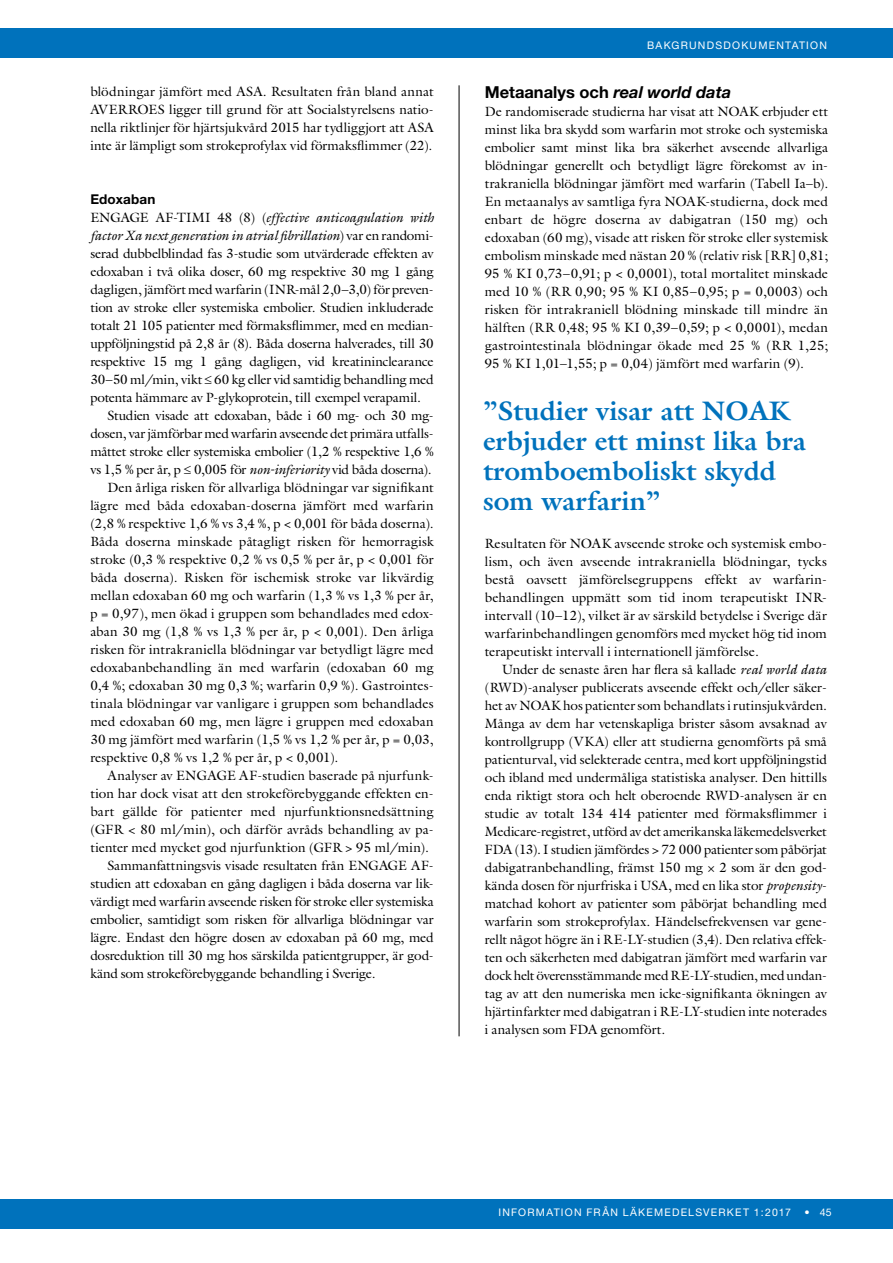
<style>
.page{position:relative;width:893px;height:1263px;background:#fff}
.page>*{position:absolute;margin:0;border:0;box-sizing:border-box;transform-origin:0 0}
.t1{font:700 27px/30px "Galliard LT";color:#0072bc}
.t2{font:700 16.5px "Helvetica Neue";color:#000}
.t3{font:13.5px/18px "Galliard LT";color:#000;text-align:justify}
.t4{font:13.5px "Galliard LT";letter-spacing:-.02em;color:#000}
.t5{font:italic 13.5px "Galliard LT";letter-spacing:-.01em;color:#000}
.t6{font:700 13.5px "Helvetica Neue";letter-spacing:.01em;color:#000}
.t7{font:10.5px "Helvetica Neue";letter-spacing:.115em;color:#fff}
.s1{font-style:normal}
.s2{font-style:italic}
</style>
<div class="page">
<div style="left:0;top:1199px;width:893px;height:30px;background:#0072bc"></div>
<div style="left:0;top:28px;width:893px;height:30px;background:#0072bc"></div>
<hr style="left:459px;top:85px;width:1px;height:951px;background:#000">
<p class="t3" style="left:90px;top:82px;width:345px">blödningar jämfört med ASA. Resultaten från bland annat AVERROES ligger till grund för att Socialstyrelsens natio&shy;nella riktlinjer för hjärtsjukvård 2015 har tydliggjort att ASA inte är lämpligt som strokeprofylax vid förmaksflimmer (22).</p>
<p class="t6" style="left:90px;top:191px;width:67px">Edoxaban</p>
<p class="t5" style="left:90px;top:209px;width:345px"><span class="s1">ENGAGE AF-TIMI 48 (8) (</span>effective anticoagulation with</p>
<p class="t5" style="left:90px;top:227px;width:345px">factor Xa next generation in atrial fibrillation<span class="s1">) var en randomi-</span></p>
<p class="t4" style="left:90px;top:245px;width:345px">serad dubbelblindad fas 3-studie som utvärderade effekten av</p>
<p class="t3" style="left:90px;top:262px;width:345px">edoxaban i två olika doser, 60 mg respektive 30 mg 1 gång</p>
<p class="t3" style="left:90px;top:280px;width:345px">dagligen, jämfört med warfarin (INR-mål 2,0–3,0) för preven-</p>
<p class="t4" style="left:90px;top:299px;width:345px">tion av stroke eller systemiska embolier. Studien inkluderade</p>
<p class="t3" style="left:90px;top:316px;width:345px">totalt 21 105 patienter med förmaksflimmer, med en median-</p>
<p class="t3" style="left:90px;top:334px;width:345px">uppföljningstid på 2,8 år (8). Båda doserna halverades, till 30</p>
<p class="t3" style="left:90px;top:352px;width:345px">respektive 15 mg 1 gång dagligen, vid kreatininclearance</p>
<p class="t3" style="left:90px;top:370px;width:345px">30–50 ml/min, vikt ≤ 60 kg eller vid samtidig behandling med</p>
<p class="t3" style="left:90px;top:388px;width:332px">potenta hämmare av P-glykoprotein, till exempel verapamil.</p>
<p class="t4" style="left:107px;top:407px;width:328px">Studien visade att edoxaban, både i 60 mg- och 30 mg-</p>
<p class="t3" style="left:90px;top:424px;width:345px">dosen, var jämförbar med warfarin avseende det primära utfalls-</p>
<p class="t4" style="left:90px;top:443px;width:345px">måttet stroke eller systemiska embolier (1,2 % respektive 1,6 %</p>
<p class="t3" style="left:90px;top:460px;width:343px">vs 1,5 % per år, p ≤ 0,005 för <span class="s2">non-inferiority</span> vid båda doserna).</p>
<p class="t3" style="left:107px;top:478px;width:328px">Den årliga risken för allvarliga blödningar var signifikant</p>
<p class="t3" style="left:90px;top:496px;width:345px">lägre med båda edoxaban-doserna jämfört med warfarin</p>
<p class="t3" style="left:90px;top:514px;width:345px">(2,8 % respektive 1,6 % vs 3,4 %, p &lt; 0,001 för båda doserna).</p>
<p class="t3" style="left:90px;top:532px;width:345px">Båda doserna minskade påtagligt risken för hemorragisk</p>
<p class="t3" style="left:90px;top:550px;width:345px">stroke (0,3 % respektive 0,2 % vs 0,5 % per år, p &lt; 0,001 för</p>
<p class="t3" style="left:90px;top:568px;width:345px">båda doserna). Risken för ischemisk stroke var likvärdig</p>
<p class="t3" style="left:90px;top:586px;width:345px">mellan edoxaban 60 mg och warfarin (1,3 % vs 1,3 % per år,</p>
<p class="t3" style="left:90px;top:604px;width:345px">p = 0,97), men ökad i gruppen som behandlades med edox-</p>
<p class="t3" style="left:90px;top:622px;width:345px">aban 30 mg (1,8 % vs 1,3 % per år, p &lt; 0,001). Den årliga</p>
<p class="t3" style="left:90px;top:640px;width:345px">risken för intrakraniella blödningar var betydligt lägre med</p>
<p class="t3" style="left:90px;top:658px;width:345px">edoxabanbehandling än med warfarin (edoxaban 60 mg</p>
<p class="t3" style="left:90px;top:676px;width:345px">0,4 %; edoxaban 30 mg 0,3 %; warfarin 0,9 %). Gastrointes-</p>
<p class="t3" style="left:90px;top:694px;width:345px">tinala blödningar var vanligare i gruppen som behandlades</p>
<p class="t3" style="left:90px;top:712px;width:345px">med edoxaban 60 mg, men lägre i gruppen med edoxaban</p>
<p class="t3" style="left:90px;top:730px;width:345px">30 mg jämfört med warfarin (1,5 % vs 1,2 % per år, p = 0,03,</p>
<p class="t3" style="left:90px;top:748px;width:250px">respektive 0,8 % vs 1,2 % per år, p &lt; 0,001).</p>
<p class="t3" style="left:107px;top:766px;width:328px">Analyser av ENGAGE AF-studien baserade på njurfunk-</p>
<p class="t3" style="left:90px;top:784px;width:345px">tion har dock visat att den strokeförebyggande effekten en-</p>
<p class="t3" style="left:90px;top:802px;width:345px">bart gällde för patienter med njurfunktionsnedsättning</p>
<p class="t3" style="left:90px;top:820px;width:345px">(GFR &lt; 80 ml/min), och därför avråds behandling av pa-</p>
<p class="t3" style="left:90px;top:838px;width:340px">tienter med mycket god njurfunktion (GFR &gt; 95 ml/min).</p>
<p class="t3" style="left:107px;top:856px;width:328px">Sammanfattningsvis visade resultaten från ENGAGE AF-</p>
<p class="t3" style="left:90px;top:874px;width:345px">studien att edoxaban en gång dagligen i båda doserna var lik-</p>
<p class="t3" style="left:90px;top:892px;width:345px">värdigt med warfarin avseende risken för stroke eller systemiska</p>
<p class="t3" style="left:90px;top:910px;width:345px">embolier, samtidigt som risken för allvarliga blödningar var</p>
<p class="t3" style="left:90px;top:928px;width:345px">lägre. Endast den högre dosen av edoxaban på 60 mg, med</p>
<p class="t3" style="left:90px;top:946px;width:345px">dosreduktion till 30 mg hos särskilda patientgrupper, är god-</p>
<p class="t4" style="left:90px;top:965px;width:287px">känd som strokeförebyggande behandling i Sverige.</p>
<p class="t7" style="left:647px;top:39px;width:181px">BAKGRUNDSDOKUMENTATION</p>
<p class="t2" style="left:485px;top:82px;width:248px">Metaanalys och <span class="s2">real world data</span></p>
<p class="t3" style="left:485px;top:102px;width:345px">De randomiserade studierna har visat att NOAK erbjuder ett minst lika bra skydd som warfarin mot stroke och systemiska embolier samt minst lika bra säkerhet avseende allvarliga blödningar generellt och betydligt lägre förekomst av in&shy;trakraniella blödningar jämfört med warfarin (Tabell Ia–b).<br>En metaanalys av samtliga fyra NOAK-studierna, dock med enbart de högre doserna av dabigatran (150 mg) och edoxaban (60 mg), visade att risken för stroke eller systemisk embolism minskade med nästan 20 % (relativ risk [RR] 0,81; 95 % KI 0,73–0,91; p &lt; 0,0001), total mortalitet minskade med 10 % (RR 0,90; 95 % KI 0,85–0,95; p = 0,0003) och risken för intrakraniell blödning minskade till mindre än hälften (RR 0,48; 95 % KI 0,39–0,59; p &lt; 0,0001), medan gastrointestinala blödningar ökade med 25 % (RR 1,25; 95 % KI 1,01–1,55; p = 0,04) jämfört med warfarin (9).</p>
<h1 class="t1" style="left:483px;top:395px;width:324px">”Studier visar att NOAK erbjuder ett minst lika bra tromboemboliskt skydd som warfarin”</h1>
<p class="t3" style="left:485px;top:534px;width:344px">Resultaten för NOAK avseende stroke och systemisk embo&shy;lism, och även avseende intrakraniella blödningar, tycks bestå oavsett jämförelsegruppens effekt av warfarin&shy;behandlingen uppmätt som tid inom terapeutiskt INR&shy;intervall (10–12), vilket är av särskild betydelse i Sverige där warfarinbehandlingen genomförs med mycket hög tid inom terapeutiskt intervall i internationell jämförelse.</p>
<p class="t3" style="left:485px;top:660px;width:344px;text-indent:17px">Under de senaste åren har flera så kallade <span class="s2">real world data </span>(RWD)-analyser publicerats avseende effekt och/eller säker&shy;het av NOAK hos patienter som behandlats i rutinsjukvården.<br>Många av dem har vetenskapliga brister såsom avsaknad av kontrollgrupp (VKA) eller att studierna genomförts på små patienturval, vid selekterade centra, med kort uppföljningstid och ibland med undermåliga statistiska analyser. Den hittills enda riktigt stora och helt oberoende RWD-analysen är en studie av totalt 134 414 patienter med förmaksflimmer i Medicare-registret, utförd av det amerikanska läkemedelsverket FDA (13). I studien jämfördes &gt; 72 000 patienter som påbörjat dabigatranbehandling, främst 150 mg × 2 som är den god&shy;kända dosen för njurfriska i USA, med en lika stor <span class="s2">propensity&shy;</span>matchad kohort av patienter som påbörjat behandling med warfarin som strokeprofylax. Händelsefrekvensen var gene&shy;rellt något högre än i RE-LY-studien (3,4). Den relativa effek&shy;ten och säkerheten med dabigatran jämfört med warfarin var dock helt överensstämmande med RE-LY-studien, med undan&shy;tag av att den numeriska men icke-signifikanta ökningen av hjärtinfarkter med dabigatran i RE-LY-studien inte noterades i analysen som FDA genomfört.</p>
<p class="t7" style="left:498px;top:1206px;width:294px">INFORMATION FRÅN LÄKEMEDELSVERKET 1:2017</p>
<p class="t7" style="left:804px;top:1206px;width:29px">• 45</p>
</div>
